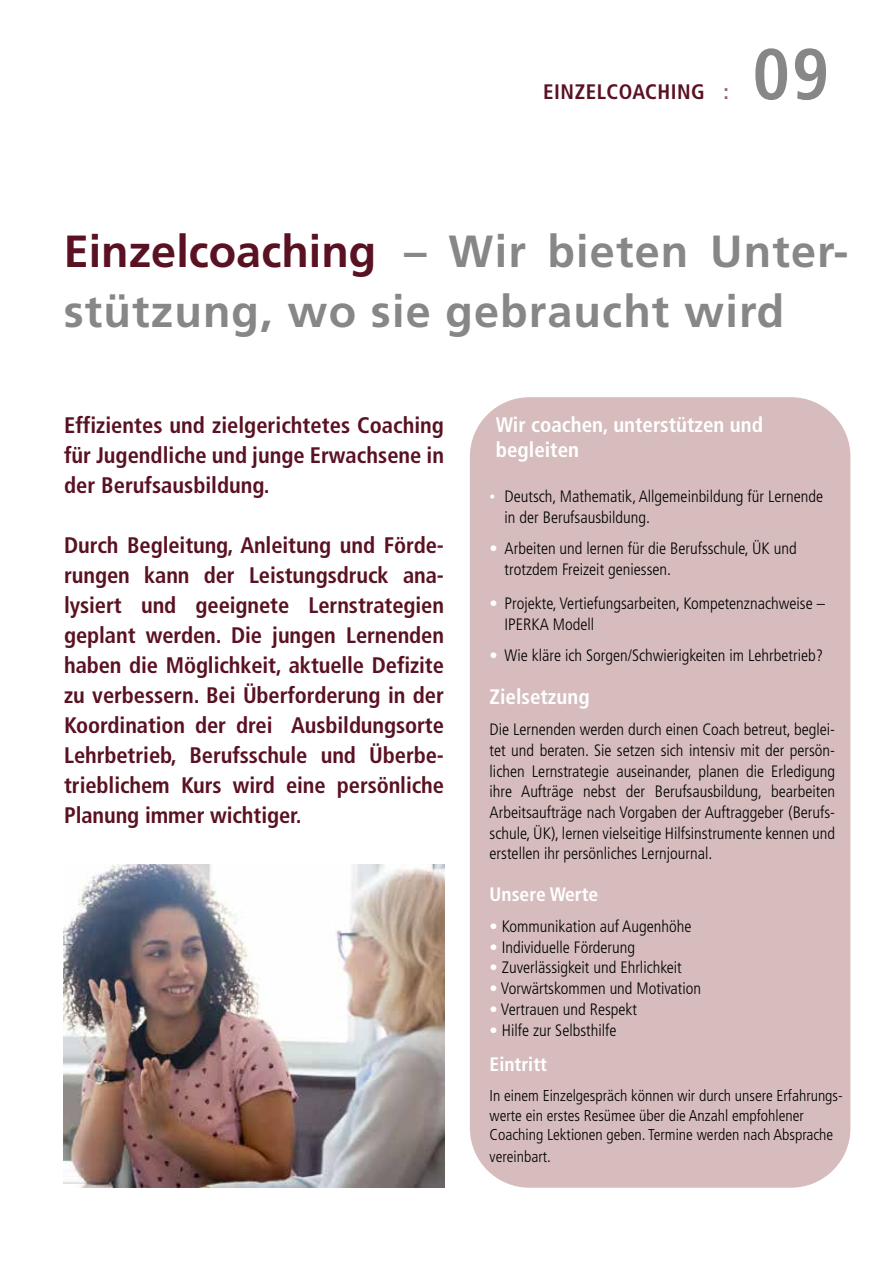
<style>
.page{position:relative;width:893px;height:1263px;background:#fff}
.page>*{position:absolute;margin:0;border:0;box-sizing:border-box;transform-origin:0 0}
.t1{font:700 condensed 72px "Frutiger";color:#878787}
.t2{font:700 45px/60px "Frutiger";letter-spacing:.025em;color:#878787}
.t3{font:700 condensed 22.5px/30px "Frutiger";letter-spacing:-.005em;color:#5a1122;text-align:justify}
.t4{font:700 condensed 21px/25.5px "Frutiger";color:#fff}
.t5{font:700 condensed 21px "Frutiger";letter-spacing:.025em;color:#5a1122}
.t6{font:700 condensed 19.5px "Frutiger";color:#fff}
.t7{font:300 condensed 16.5px/20.7px "Frutiger";color:#000}
.t8{font:300 condensed 15.75px/19.5px "Frutiger";color:#000}
.s1{color:#925c61}
.s2{color:#5a1122}
.s3{font-family:"Times New Roman";font-weight:400;font-stretch:normal;color:#fff}
.s4{color:#fff}
</style>
<div class="page">
<div style="left:470px;top:397px;width:380px;height:791px;background:#d6bcbd;border-radius:60px"></div>
<img style="left:63px;top:864px;width:382px;height:323px">
<p class="t5" style="left:543px;top:80px;width:187px">EINZELCOACHING <span class="s1">:</span></p>
<h1 class="t1" style="left:752px;top:32px;width:78px">09</h1>
<h2 class="t2" style="left:64px;top:221px;width:786px"><span class="s2">Einzelcoaching</span> – Wir bieten Unter&shy;stützung, wo sie gebraucht wird</h2>
<h3 class="t3" style="left:64px;top:410px;width:381px">Effizientes und zielgerichtetes Coaching für Jugendliche und junge Erwachsene in der Berufsausbildung.</h3>
<p class="t3" style="left:64px;top:530px;width:381px">Durch Begleitung, Anleitung und Förde&shy;rungen kann der Leistungsdruck ana&shy;lysiert und geeignete Lernstrategien geplant werden. Die jungen Lernenden haben die Möglichkeit, aktuelle Defizite zu verbessern. Bei Überforderung in der Koordination der drei Ausbildungsorte Lehrbetrieb, Berufsschule und Überbe&shy;trieblichem Kurs wird eine persönliche Planung immer wichtiger.</p>
<p class="t4" style="left:496px;top:412px;width:269px">Wir coachen, unterstützen und begleiten</p>
<p class="t7" style="left:505px;top:486px;width:320px;text-indent:-15px"><span class="s3">•</span> Deutsch, Mathematik, Allgemeinbildung für Lernende in der Berufsausbildung.</p>
<p class="t7" style="left:505px;top:538px;width:294px;text-indent:-15px"><span class="s4">•</span> Arbeiten und lernen für die Berufsschule, ÜK und trotzdem Freizeit geniessen.</p>
<p class="t7" style="left:505px;top:593px;width:322px;text-indent:-15px"><span class="s4">•</span> Projekte, Vertiefungsarbeiten, Kompetenznachweise –<br>IPERKA Modell</p>
<p class="t7" style="left:490px;top:645px;width:335px"><span class="s4">•</span> Wie kläre ich Sorgen/Schwierigkeiten im Lehrbetrieb?</p>
<p class="t4" style="left:490px;top:684px;width:101px">Zielsetzung</p>
<p class="t7" style="left:490px;top:719px;width:347px;text-align:justify">Die Lernenden werden durch einen Coach betreut, beglei&shy;tet und beraten. Sie setzen sich intensiv mit der persön&shy;lichen Lernstrategie auseinander, planen die Erledigung ihre Aufträge nebst der Berufsausbildung, bearbeiten Arbeitsaufträge nach Vorgaben der Auftraggeber (Berufs&shy;schule, ÜK), lernen vielseitige Hilfsinstrumente kennen und erstellen ihr persönliches Lernjournal.</p>
<p class="t6" style="left:490px;top:882px;width:110px">Unsere Werte</p>
<p class="t7" style="left:490px;top:916px;width:203px"><span class="s4">•</span> Kommunikation auf Augenhöhe</p>
<p class="t7" style="left:490px;top:937px;width:147px"><span class="s4">•</span> Individuelle Förderung</p>
<p class="t7" style="left:490px;top:957px;width:194px"><span class="s4">•</span> Zuverlässigkeit und Ehrlichkeit</p>
<p class="t7" style="left:490px;top:978px;width:213px"><span class="s4">•</span> Vorwärtskommen und Motivation</p>
<p class="t7" style="left:490px;top:999px;width:149px"><span class="s4">•</span> Vertrauen und Respekt</p>
<p class="t7" style="left:490px;top:1020px;width:128px"><span class="s4">•</span> Hilfe zur Selbsthilfe</p>
<p class="t6" style="left:490px;top:1053px;width:59px">Eintritt</p>
<p class="t8" style="left:490px;top:1086px;width:355px">In einem Einzelgespräch können wir durch unsere Erfahrungs&shy;werte ein erstes Resümee über die Anzahl empfohlener<br>Coaching Lektionen geben. Termine werden nach Absprache</p>
<p class="t8" style="left:490px;top:1147px;width:63px">vereinbart.</p>
</div>
